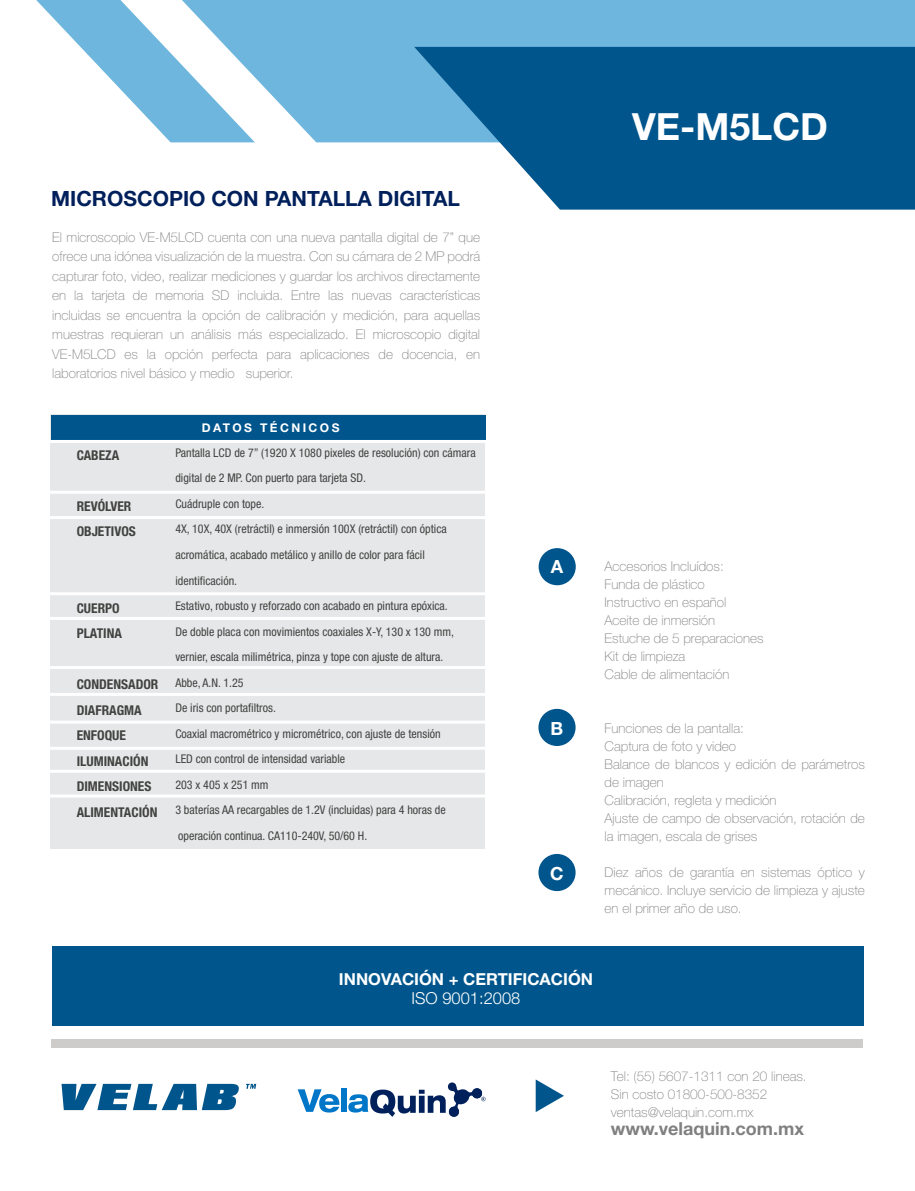
<style>
.page{position:relative;width:915px;height:1191px;background:#fff}
.page>*{position:absolute;margin:0;border:0;box-sizing:border-box;transform-origin:0 0}
.t1{font:700 37.5px "Helvetica Neue LT Std";color:#fff}
.t2{font:700 21px "Helvetica Neue LT Std";color:#00205b}
.t3{font:700 18.15px "Helvetica Neue LT Std";color:#fff}
.t4{font:700 18px "Helvetica Neue LT Std";color:#808080}
.t5{font:700 16.5px "Helvetica Neue LT Std";color:#fff}
.t6{font:300 16.5px "Helvetica Neue";color:#fff}
.t7{font:100 13.5px/18px "Helvetica Neue";color:#808080}
.t8{font:700 condensed 13.5px/25.5px "Helvetica Neue LT Std";color:#424241}
.t9{font:condensed 12px/25.5px "Helvetica Neue LT Std";color:#424241}
.t10{font:700 12px "Helvetica Neue LT Std";letter-spacing:.2em;color:#fff}
</style>
<div class="page">
<div style="left:255px;top:0;width:660px;height:142px;background:#6eb6de"></div>
<svg style="left:36px;top:0;width:219px;height:142px"></svg>
<div style="left:52px;top:1039px;width:811px;height:8px;background:#cdcccb"></div>
<div style="left:52px;top:946px;width:812px;height:80px;background:#00568c"></div>
<svg style="left:298px;top:1089px;width:41px;height:23px"></svg>
<div style="left:341px;top:1088px;width:6px;height:23px;background:#0076c8"></div>
<svg style="left:348px;top:1082px;width:138px;height:35px"></svg>
<svg style="left:414px;top:47px;width:501px;height:163px;background:#1e6b9b"></svg>
<div style="left:539px;top:548px;width:37px;height:37px;background:#00568c;border-radius:50%"></div>
<div style="left:538px;top:709px;width:38px;height:37px;background:#00568c;border-radius:50%"></div>
<div style="left:538px;top:854px;width:38px;height:37px;background:#00568c;border-radius:50%"></div>
<svg style="left:536px;top:1079px;width:28px;height:33px"></svg>
<div style="left:50px;top:414px;width:435px;height:435px;background:#e6e7e8"></div>
<div style="left:51px;top:415px;width:435px;height:26px;background:#00568c"></div>
<hr style="left:49px;top:491px;width:438px;height:3px;background:#fff">
<hr style="left:49px;top:516px;width:438px;height:3px;background:#fff">
<hr style="left:49px;top:592px;width:438px;height:3px;background:#fff">
<hr style="left:49px;top:617px;width:438px;height:3px;background:#fff">
<hr style="left:49px;top:666px;width:438px;height:3px;background:#fff">
<hr style="left:49px;top:693px;width:438px;height:3px;background:#fff">
<hr style="left:47px;top:720px;width:438px;height:3px;background:#fff">
<hr style="left:49px;top:746px;width:438px;height:3px;background:#fff">
<hr style="left:49px;top:769px;width:438px;height:3px;background:#fff">
<hr style="left:49px;top:794px;width:438px;height:3px;background:#fff">
<hr style="left:49px;top:440px;width:438px;height:3px;background:#fff">
<svg style="left:62px;top:1083px;width:177px;height:27px"></svg>
<svg style="left:246px;top:1083px;width:10px;height:5px"></svg>
<h2 class="t2" style="left:51px;top:186px;width:410px">MICROSCOPIO CON PANTALLA DIGITAL</h2>
<p class="t7" style="left:52px;top:227px;width:429px;line-height:19.5px;text-align:justify">El microscopio VE-M5LCD cuenta con una nueva pantalla digital de 7” que ofrece una idónea visualización de la muestra. Con su cámara de 2 MP podrá capturar foto, video, realizar mediciones y guardar los archivos directamente en la tarjeta de memoria SD incluida. Entre las nuevas características incluidas se encuentra la opción de calibración y medición, para aquellas muestras requieran un análisis más especializado. El microscopio digital VE-M5LCD es la opción perfecta para aplicaciones de docencia, en laboratorios nivel básico y medio superior.</p>
<p class="t8" style="left:77px;top:442px;width:44px">CABEZA</p>
<p class="t8" style="left:77px;top:493px;width:61px">REVÓLVER<br>OBJETIVOS</p>
<p class="t8" style="left:77px;top:595px;width:47px">CUERPO<br>PLATINA</p>
<p class="t8" style="left:77px;top:671px;width:83px">CONDENSADOR<br>DIAFRAGMA<br>ENFOQUE<br>ILUMINACIÓN<br>DIMENSIONES<br>ALIMENTACIÓN</p>
<p class="t10" style="left:202px;top:420px;width:139px">DATOS TÉCNICOS</p>
<p class="t9" style="left:175px;top:440px;width:302px">Pantalla LCD de 7” (1920 X 1080 pixeles de resolución) con cámara digital de 2 MP. Con puerto para tarjeta SD.<br>Cuádruple con tope.<br>4X, 10X, 40X (retráctil) e inmersión 100X (retráctil) con óptica acromática, acabado metálico y anillo de color para fácil identificación.<br>Estativo, robusto y reforzado con acabado en pintura epóxica.<br>De doble placa con movimientos coaxiales X-Y, 130 x 130 mm, vernier, escala milimétrica, pinza y tope con ajuste de altura.<br>Abbe, A.N. 1.25<br>De iris con portafiltros.<br>Coaxial macrométrico y micrométrico, con ajuste de tensión<br>LED con control de intensidad variable<br>203 x 405 x 251 mm<br>3 baterías AA recargables de 1.2V (incluidas) para 4 horas de operación continua. CA110-240V, 50/60 H.</p>
<h1 class="t1" style="left:632px;top:103px;width:197px">VE-M5LCD</h1>
<h3 class="t3" style="left:551px;top:555px;width:14px">A</h3>
<h3 class="t3" style="left:551px;top:717px;width:14px">B</h3>
<h3 class="t3" style="left:550px;top:862px;width:15px">C</h3>
<p class="t7" style="left:605px;top:557px;width:160px">Accesorios Incluídos:<br>Funda de plástico<br>Instructivo en español<br>Aceite de inmersión<br>Estuche de 5 preparaciones<br>Kit de limpieza<br>Cable de alimentación</p>
<p class="t7" style="left:605px;top:719px;width:262px">Funciones de la pantalla:<br>Captura de foto y video<br>Balance de blancos y edición de parámetros de imagen<br>Calibración, regleta y medición<br>Ajuste de campo de observación, rotación de la imagen, escala de grises</p>
<p class="t7" style="left:605px;top:863px;width:262px;text-align:justify">Diez años de garantía en sistemas óptico y mecánico. Incluye servicio de limpieza y ajuste en el primer año de uso.</p>
<p class="t5" style="left:339px;top:968px;width:256px">INNOVACIÓN + CERTIFICACIÓN</p>
<p class="t6" style="left:412px;top:985px;width:110px">ISO 9001:2008</p>
<p class="t7" style="left:611px;top:1067px;width:197px">Tel: (55) 5607-1311 con 20 lineas.<br>Sin costo 01800-500-8352 ventas@velaquin.com.mx</p>
<h3 class="t4" style="left:611px;top:1117px;width:195px">www.velaquin.com.mx</h3>
</div>
